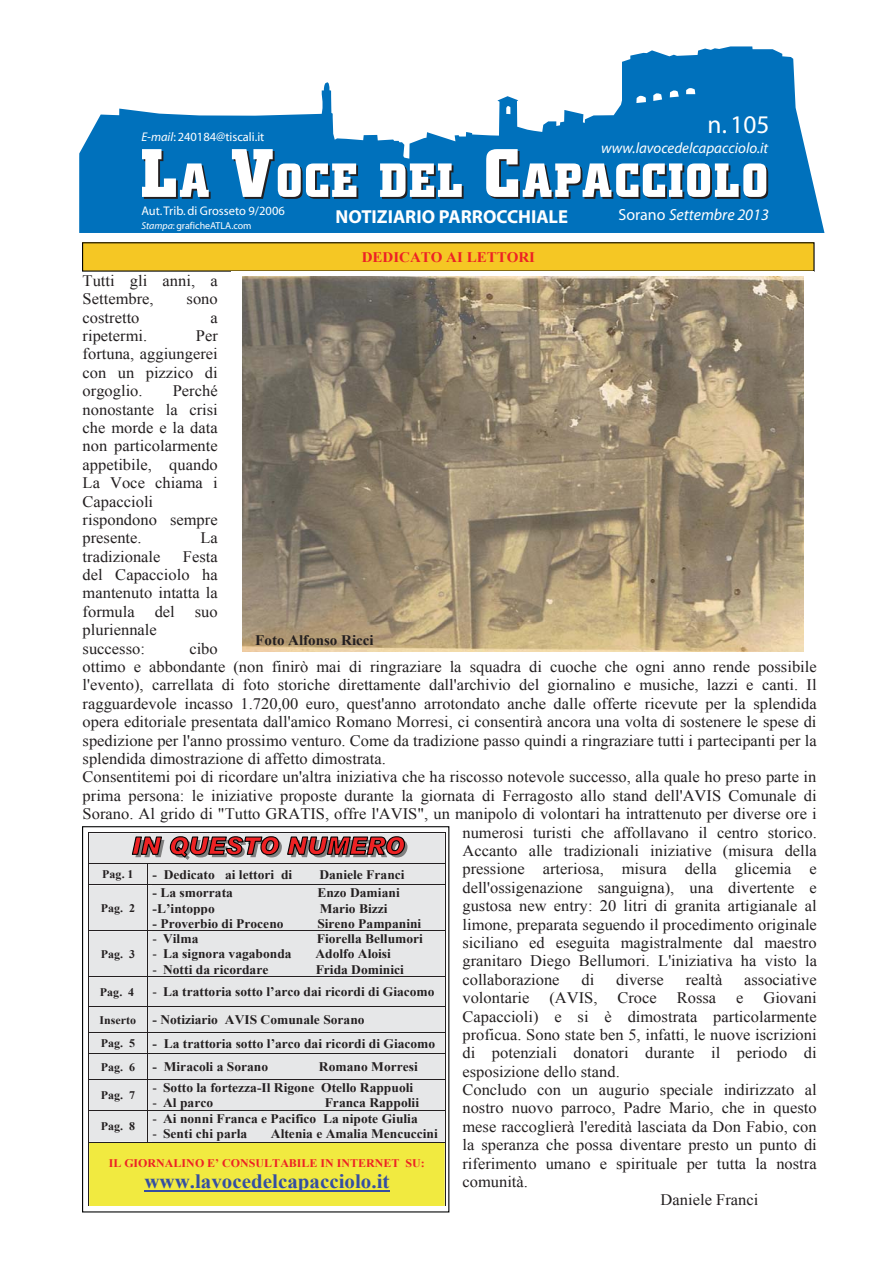
<style>
.page{position:relative;width:893px;height:1263px;background:#fff}
.page>*{position:absolute;margin:0;border:0;box-sizing:border-box;transform-origin:0 0}
.t1{font:25.5px "Myriad";color:#fff}
.t2{font:700 20.4px "Times New Roman";color:#344ea2}
.t3{font:700 18.9px "Myriad";color:#fff}
.t4{font:16.05px/18.5px "Times New Roman";color:#231f20}
.t5{font:italic 16.05px "Myriad";color:#fff}
.t6{font:italic 15px "Myriad";color:#fff}
.t7{font:700 14.55px "Times New Roman";color:#ed2224}
.t8{font:700 14.55px "Times New Roman";color:#231f20}
.t9{font:700 13.05px/28px "Times New Roman";color:#231f20}
.t10{font:12.6px "Myriad";color:#fff}
.t11{font:700 11.55px "Times New Roman";color:#231f20}
.t12{font:700 11.55px "Times New Roman";color:#ed2224}
.t13{font:10.05px "Myriad";color:#fff}
.s1{font-style:italic}
.s2{font-style:normal}
.s3{font-weight:400}
.s4{font-size:11.55px}
</style>
<div class="page">
<svg style="left:79px;top:46px;width:745px;height:187px;fill:#0071bc"></svg>
<svg style="left:142px;top:149px;width:69px;height:50px"></svg>
<svg style="left:232px;top:149px;width:126px;height:50px"></svg>
<svg style="left:380px;top:163px;width:84px;height:36px"></svg>
<svg style="left:486px;top:149px;width:282px;height:50px"></svg>
<div style="left:83px;top:243px;width:731px;height:28px;background:#f5c724"></div>
<div style="left:82px;top:826px;width:367px;height:387px;border:1px solid #010202"></div>
<svg style="left:88px;top:833px;width:358px;height:373px;background:#dad8d8"></svg>
<div style="left:94px;top:1142px;width:346px;height:14px;background:#f1ea40"></div>
<div style="left:94px;top:1156px;width:346px;height:13px;background:#f1ea40"></div>
<div style="left:94px;top:1169px;width:346px;height:24px;background:#f1ea40"></div>
<hr style="left:144px;top:1190px;width:245px;height:2px;background:#344ea2">
<div style="left:94px;top:1193px;width:346px;height:13px;background:#f1ea40"></div>
<hr style="left:88px;top:1142px;width:357px;height:1px;background:#231f20">
<hr style="left:88px;top:1142px;width:1px;height:64px;background:#231f20">
<hr style="left:445px;top:1142px;width:1px;height:64px;background:#231f20">
<img style="left:242px;top:276px;width:561px;height:375px">
<p class="t10" style="left:141px;top:132px;width:125px"><span class="s1">E-mail</span>: 240184@tiscali.it</p>
<p class="t10" style="left:141px;top:206px;width:145px">Aut. Trib. di Grosseto 9/2006</p>
<p class="t13" style="left:141px;top:222px;width:112px"><span class="s1">Stampa</span>: graficheATLA.com</p>
<p class="t4" style="left:83px;top:271px;width:137px">Tutti gli anni, a<br>Settembre,</p>
<p class="t4" style="left:187px;top:290px;width:33px">sono</p>
<p class="t4" style="left:83px;top:308px;width:58px">costretto</p>
<p class="t4" style="left:210px;top:308px;width:9px">a</p>
<p class="t4" style="left:83px;top:326px;width:66px">ripetermi.</p>
<p class="t4" style="left:83px;top:326px;width:137px;text-align:justify;text-indent:113px">Per fortuna, aggiungerei con un pizzico di orgoglio.</p>
<p class="t4" style="left:83px;top:382px;width:137px;text-indent:90px">Perché nonostante la crisi che morde e la data non particolarmente appetibile, quando<br>La Voce chiama i<br>Capaccioli rispondono sempre presente.</p>
<p class="t4" style="left:200px;top:529px;width:19px">La</p>
<p class="t3" style="left:336px;top:209px;width:234px">NOTIZIARIO PARROCCHIALE</p>
<p class="t7" style="left:362px;top:249px;width:175px">DEDICATO AI LETTORI</p>
<h1 class="t1" style="left:708px;top:115px;width:63px">n. 105</h1>
<p class="t6" style="left:601px;top:142px;width:168px">www.lavocedelcapacciolo.it</p>
<p class="t5" style="left:618px;top:209px;width:152px"><span class="s2">Sorano</span> Settembre 2013</p>
<p class="t4" style="left:83px;top:547px;width:79px">tradizionale</p>
<p class="t4" style="left:83px;top:547px;width:137px;text-indent:100px">Festa del Capacciolo ha mantenuto intatta la formula del suo pluriennale successo:</p>
<p class="t8" style="left:255px;top:632px;width:120px">Foto Alfonso Ricci</p>
<p class="t4" style="left:189px;top:639px;width:30px">cibo</p>
<p class="t4" style="left:83px;top:657px;width:736px">ottimo e abbondante (non finirò mai di ringraziare la squadra di cuoche che ogni anno rende possibile</p>
<p class="t4" style="left:83px;top:676px;width:735px">l'evento), carrellata di foto storiche direttamente dall'archivio del giornalino e musiche, lazzi e canti. Il</p>
<p class="t4" style="left:83px;top:694px;width:736px">ragguardevole incasso 1.720,00 euro, quest'anno arrotondato anche dalle offerte ricevute per la splendida</p>
<p class="t4" style="left:83px;top:713px;width:735px">opera editoriale presentata dall'amico Romano Morresi, ci consentirà ancora una volta di sostenere le spese di</p>
<p class="t4" style="left:83px;top:731px;width:735px">spedizione per l'anno prossimo venturo. Come da tradizione passo quindi a ringraziare tutti i partecipanti per la</p>
<p class="t4" style="left:83px;top:749px;width:305px">splendida dimostrazione di affetto dimostrata.</p>
<p class="t4" style="left:83px;top:768px;width:735px">Consentitemi poi di ricordare un'altra iniziativa che ha riscosso notevole successo, alla quale ho preso parte in</p>
<p class="t4" style="left:83px;top:786px;width:735px">prima persona: le iniziative proposte durante la giornata di Ferragosto allo stand dell'AVIS Comunale di</p>
<p class="t4" style="left:83px;top:805px;width:735px">Sorano. Al grido di "Tutto GRATIS, offre l'AVIS", un manipolo di volontari ha intrattenuto per diverse ore i</p>
<p class="t4" style="left:462px;top:823px;width:356px">numerosi turisti che affollavano il centro storico.</p>
<p class="t4" style="left:462px;top:841px;width:356px">Accanto alle tradizionali iniziative (misura della</p>
<p class="t4" style="left:462px;top:860px;width:356px">pressione arteriosa, misura della glicemia e</p>
<p class="t4" style="left:462px;top:878px;width:356px">dell'ossigenazione sanguigna), una divertente e</p>
<p class="t4" style="left:462px;top:897px;width:356px">gustosa new entry: 20 litri di granita artigianale al</p>
<p class="t4" style="left:462px;top:915px;width:356px">limone, preparata seguendo il procedimento originale</p>
<p class="t4" style="left:462px;top:933px;width:356px">siciliano ed eseguita magistralmente dal maestro</p>
<p class="t4" style="left:462px;top:952px;width:356px">granitaro Diego Bellumori. L'iniziativa ha visto la</p>
<p class="t4" style="left:462px;top:970px;width:99px">collaborazione</p>
<p class="t4" style="left:581px;top:970px;width:14px">di</p>
<p class="t4" style="left:616px;top:970px;width:49px">diverse</p>
<p class="t4" style="left:686px;top:970px;width:38px">realtà</p>
<p class="t4" style="left:744px;top:970px;width:74px">associative</p>
<p class="t4" style="left:462px;top:988px;width:282px">volontarie (AVIS, Croce Rossa e</p>
<p class="t4" style="left:763px;top:988px;width:55px">Giovani</p>
<p class="t4" style="left:462px;top:1007px;width:356px">Capaccioli) e si è dimostrata particolarmente</p>
<p class="t4" style="left:462px;top:1025px;width:356px">proficua. Sono state ben 5, infatti, le nuove iscrizioni</p>
<p class="t4" style="left:462px;top:1044px;width:356px">di potenziali donatori durante il periodo di</p>
<p class="t4" style="left:462px;top:1062px;width:159px">esposizione dello stand.</p>
<p class="t4" style="left:462px;top:1080px;width:356px">Concludo con un augurio speciale indirizzato al</p>
<p class="t4" style="left:462px;top:1099px;width:356px">nostro nuovo parroco, Padre Mario, che in questo</p>
<p class="t4" style="left:462px;top:1117px;width:356px">mese raccoglierà l'eredità lasciata da Don Fabio, con</p>
<p class="t4" style="left:462px;top:1136px;width:356px">la speranza che possa diventare presto un punto di</p>
<p class="t4" style="left:462px;top:1154px;width:356px">riferimento umano e spirituale per tutta la nostra</p>
<p class="t4" style="left:462px;top:1172px;width:67px">comunità.</p>
<p class="t4" style="left:660px;top:1191px;width:99px">Daniele Franci</p>
<p class="t11" style="left:102px;top:868px;width:33px">Pag. 1</p>
<p class="t9" style="left:152px;top:860px;width:141px">- Dedicato ai lettori di</p>
<p class="t9" style="left:319px;top:860px;width:87px">Daniele Franci</p>
<p class="t11" style="left:101px;top:902px;width:36px">Pag. 2</p>
<p class="t9" style="left:152px;top:879px;width:82px">- La smorrata</p>
<p class="t9" style="left:317px;top:879px;width:84px">Enzo Damiani</p>
<p class="t9" style="left:152px;top:894px;width:64px">-L’intoppo</p>
<p class="t9" style="left:320px;top:894px;width:69px">Mario Bizzi</p>
<p class="t9" style="left:152px;top:909px;width:133px">- Proverbio di Proceno</p>
<p class="t9" style="left:317px;top:909px;width:105px">Sireno Pampanini</p>
<p class="t9" style="left:152px;top:925px;width:47px"><span class="s3">-</span> Vilma</p>
<p class="t9" style="left:317px;top:925px;width:108px">Fiorella Bellumori</p>
<p class="t9" style="left:152px;top:940px;width:141px"><span class="s3">-</span> La signora vagabonda</p>
<p class="t9" style="left:315px;top:940px;width:77px">Adolfo Aloisi</p>
<p class="t9" style="left:152px;top:955px;width:117px"><span class="s3">-</span> Notti da ricordare</p>
<p class="t9" style="left:316px;top:955px;width:90px">Frida Dominici</p>
<p class="t11" style="left:101px;top:948px;width:36px">Pag. 3</p>
<p class="t9" style="left:100px;top:978px;width:336px;text-indent:53px"><span class="s3">-</span> La trattoria sotto l’arco dai ricordi di Giacomo<br><span class="s4">Inserto</span> - Notiziario AVIS Comunale Sorano</p>
<p class="t11" style="left:101px;top:1037px;width:36px">Pag. 5</p>
<p class="t9" style="left:152px;top:1029px;width:284px">- La trattoria sotto l’arco dai ricordi di Giacomo</p>
<p class="t11" style="left:101px;top:1060px;width:36px">Pag. 6</p>
<p class="t9" style="left:152px;top:1053px;width:117px">- Miracoli a Sorano</p>
<p class="t9" style="left:319px;top:1053px;width:100px">Romano Morresi</p>
<p class="t11" style="left:101px;top:1089px;width:36px">Pag. 7</p>
<p class="t11" style="left:100px;top:986px;width:36px">Pag. 4</p>
<p class="t9" style="left:152px;top:1074px;width:262px"><span class="s3">-</span> Sotto la fortezza-Il Rigone Otello Rappuoli</p>
<p class="t9" style="left:152px;top:1089px;width:62px"><span class="s3">-</span> Al parco</p>
<p class="t9" style="left:325px;top:1089px;width:96px">Franca Rappolii</p>
<p class="t9" style="left:152px;top:1105px;width:267px"><span class="s3">-</span> Ai nonni Franca e Pacifico La nipote Giulia</p>
<p class="t9" style="left:152px;top:1120px;width:96px"><span class="s3">-</span> Senti chi parla</p>
<p class="t9" style="left:271px;top:1120px;width:168px">Altenia e Amalia Mencuccini</p>
<p class="t12" style="left:109px;top:1156px;width:318px">IL GIORNALINO E’ CONSULTABILE IN INTERNET SU:</p>
<p class="t2" style="left:144px;top:1170px;width:247px">www.lavocedelcapacciolo.it</p>
<p class="t11" style="left:101px;top:1120px;width:36px">Pag. 8</p>
</div>
